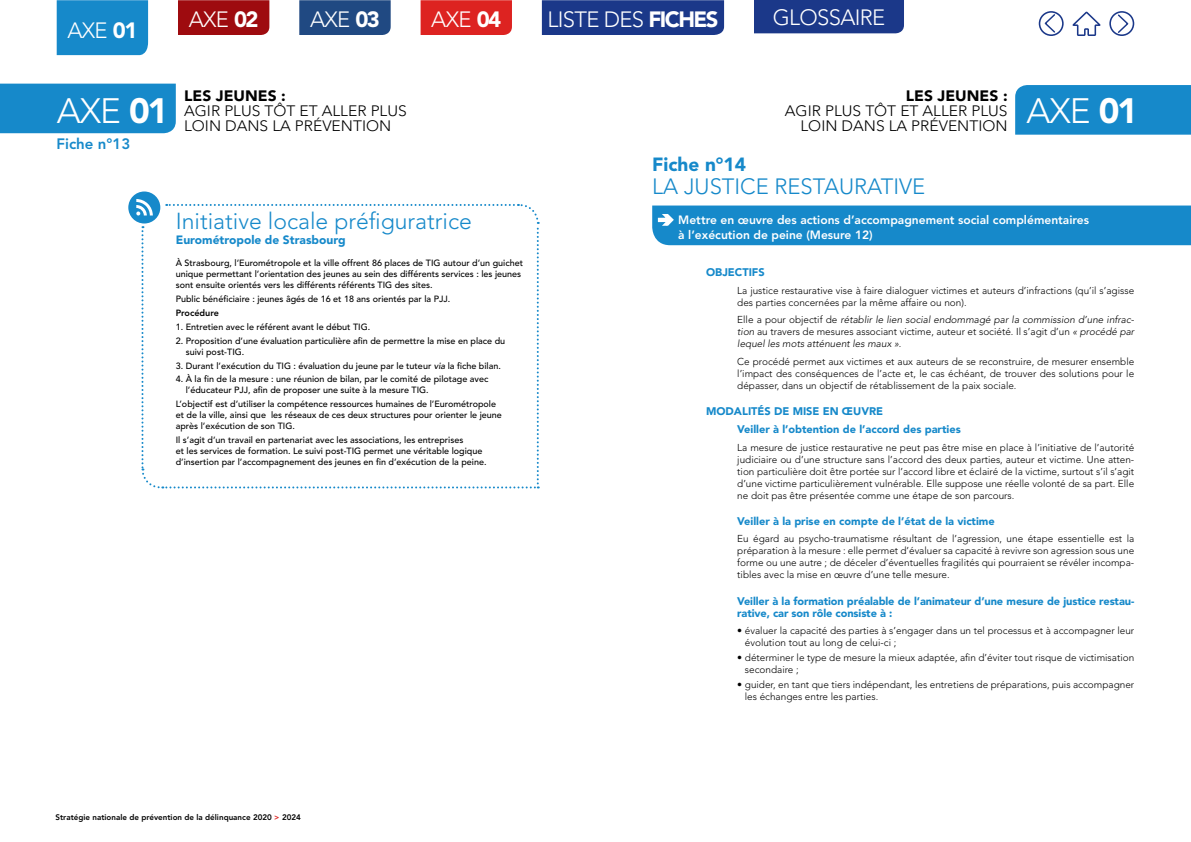
<style>
.page{position:relative;width:1191px;height:842px;background:#fff}
.page>*{position:absolute;margin:0;border:0;box-sizing:border-box;transform-origin:0 0}
.t1{font:300 35px "Avenir";letter-spacing:-.03em;color:#fff}
.t2{font:300 23px "Avenir";color:#1689ca}
.t3{font:300 22px "Avenir";letter-spacing:-.03em;color:#fff}
.t4{font:300 22px "Avenir";color:#1689ca}
.t5{font:900 19px "Avenir";color:#1689ca}
.t6{font:300 15px/15px "Avenir";color:#000;text-align:right;scale:1.04 1}
.t7{font:900 15px "Avenir";color:#000;scale:1.04 1}
.t8{font:800 15px "Avenir";color:#1689ca}
.t9{font:800 12px/15px "Avenir";color:#fff}
.t10{font:900 12px "Avenir";color:#1689ca}
.t11{font:900 11px/17.7px "Avenir";letter-spacing:-.01em;color:#1689ca}
.t12{font:300 10px/12px "Avenir";color:#000}
.t13{font:italic 300 10px/12px "Avenir";color:#000;text-align:justify}
.t14{font:500 9px/11px "Avenir";color:#000}
.t15{font:800 9px "Avenir";color:#000}
.t16{font:800 8px "Avenir";color:#000}
.s1{font-weight:900}
.s2{font-style:italic}
.s3{font-style:normal}
.s4{color:#dd2321}
</style>
<div class="page">
<div style="left:1015px;top:85px;width:176px;height:50px;background:#1689ca"></div>
<div style="left:0;top:84px;width:176px;height:49px;background:#1689ca"></div>
<svg style="left:128px;top:191px;width:411px;height:298px"></svg>
<div style="left:652px;top:206px;width:539px;height:39px;background:#1689ca"></div>
<div style="left:1038px;top:11px;width:25px;height:25px;border:2px solid #1b3889;border-radius:50%"></div>
<svg style="left:1043px;top:13px;width:13px;height:21px"></svg>
<svg style="left:1072px;top:12px;width:28px;height:24px"></svg>
<div style="left:1109px;top:11px;width:25px;height:25px;border:2px solid #1b3889;border-radius:50%"></div>
<svg style="left:1116px;top:13px;width:13px;height:21px"></svg>
<div style="left:57px;top:0;width:91px;height:55px;background:#1689ca"></div>
<div style="left:178px;top:0;width:91px;height:35px;background:#9e0b0f"></div>
<div style="left:299px;top:0;width:92px;height:35px;background:#204982"></div>
<div style="left:420px;top:0;width:92px;height:35px;background:#dd2321"></div>
<div style="left:542px;top:0;width:182px;height:35px;background:#1b3889"></div>
<div style="left:754px;top:0;width:150px;height:33px;background:#1b3889"></div>
<h3 class="t3" style="left:67px;top:17px;width:71px">Axe <span class="s1">01</span></h3>
<h3 class="t3" style="left:189px;top:6px;width:71px">Axe <span class="s1">02</span></h3>
<h3 class="t3" style="left:310px;top:6px;width:71px">Axe <span class="s1">03</span></h3>
<h3 class="t3" style="left:431px;top:6px;width:71px">Axe <span class="s1">04</span></h3>
<h3 class="t3" style="left:547px;top:6px;width:173px">LI STE DE S <span class="s1">FICHES</span></h3>
<h3 class="t3" style="left:772px;top:5px;width:114px">glossaire</h3>
<h1 class="t1" style="left:57px;top:91px;width:113px">Axe <span class="s1">01</span></h1>
<h3 class="t8" style="left:57px;top:135px;width:75px">Fiche n°13</h3>
<h3 class="t7" style="left:184px;top:86px;width:99px">Les jeunes :</h3>
<h3 class="t6" style="left:184px;top:103px;width:216px">agir plus tôt et aller plus</h3>
<h3 class="t6" style="left:184px;top:118px;width:201px">loin dans la prévention</h3>
<h2 class="t2" style="left:176px;top:208px;width:298px">I nitiative locale préfiguratrice</h2>
<p class="t10" style="left:176px;top:233px;width:171px">Eurométropole de Strasbourg</p>
<p class="t14" style="left:176px;top:258px;width:349px">À Strasbourg, l’Eurométropole et la ville offrent 86 places de TIG autour d’un guichet unique permettant l’orientation des jeunes au sein des différents services : les jeunes sont ensuite orientés vers les différents référents TIG des sites.</p>
<p class="t14" style="left:176px;top:294px;width:276px">Public bénéficiaire : jeunes âgés de 16 et 18 ans orientés par la PJJ.</p>
<p class="t15" style="left:176px;top:308px;width:45px">Procédure</p>
<p class="t14" style="left:176px;top:321px;width:196px">1. Entretien avec le référent avant le début TIG.</p>
<p class="t14" style="left:186px;top:335px;width:321px;text-indent:-10px">2. Proposition d’une évaluation particulière afin de permettre la mise en place du suivi post-TIG.</p>
<p class="t14" style="left:176px;top:360px;width:326px">3. Durant l’exécution du TIG : évaluation du jeune par le tuteur <span class="s2">via</span> la fiche bilan.</p>
<p class="t14" style="left:186px;top:374px;width:304px;text-indent:-10px">4. À la fin de la mesure : une réunion de bilan, par le comité de pilotage avec l’éducateur PJJ, afin de proposer une suite à la mesure TIG.</p>
<p class="t14" style="left:176px;top:399px;width:328px">L’objectif est d’utiliser la compétence ressources humaines de l’Eurométropole et de la ville, ainsi que les réseaux de ces deux structures pour orienter le jeune après l’exécution de son TIG.</p>
<p class="t14" style="left:176px;top:435px;width:312px">Il s’agit d’un travail en partenariat avec les associations, les entreprises<br>et les services de formation. Le suivi post-TIG permet une véritable logique d’insertion par l’accompagnement des jeunes en fin d’exécution de la peine.</p>
<h3 class="t7" style="left:906px;top:86px;width:99px">Les jeunes :</h3>
<h3 class="t6" style="left:785px;top:103px;width:216px">agir plus tôt et aller plus loin dans la prévention</h3>
<h3 class="t5" style="left:652px;top:153px;width:95px">Fiche n°14</h3>
<h3 class="t4" style="left:652px;top:174px;width:274px">La justice restaurative</h3>
<h1 class="t1" style="left:1026px;top:91px;width:113px">Axe <span class="s1">01</span></h1>
<p class="t9" style="left:678px;top:212px;width:412px">Mettre en œuvre des actions d’accompagnement social complémentaires à l’exécution de peine (Mesure 12)</p>
<p class="t11" style="left:706px;top:263px;width:8px">OBJE</p>
<p class="t11" style="left:735px;top:263px;width:31px">CTI FS</p>
<p class="t12" style="left:737px;top:284px;width:398px">La justice restaurative vise à faire dialoguer victimes et auteurs d’infractions (qu’il s’agisse des parties concernées par la même affaire ou non).</p>
<p class="t13" style="left:737px;top:314px;width:398px"><span class="s3">Elle a pour objectif de</span> rétablir le lien social endommagé par la commission d’une infrac&shy;tion <span class="s3">au travers de mesures associant victime, auteur et société. I l s’agit d’un</span> « procédé par lequel les mots atténuent les maux »<span class="s3">.</span></p>
<p class="t12" style="left:737px;top:356px;width:398px;text-align:justify">Ce procédé permet aux victimes et aux auteurs de se reconstruire, de mesurer ensemble l’impact des conséquences de l’acte et, le cas échéant, de trouver des solutions pour le dépasser, dans un objectif de rétablissement de la paix sociale.</p>
<p class="t11" style="left:706px;top:402px;width:9px">MODALITÉ</p>
<p class="t11" style="left:737px;top:402px;width:225px;text-indent:27px">S DE MISEEN ŒUVRE<br>Veiller à l’obtention de l’accord des parties</p>
<p class="t12" style="left:737px;top:441px;width:398px;text-align:justify">La mesure de justice restaurative ne peut pas être mise en place à l’initiative de l’autorité judiciaire ou d’une structure sans l’accord des deux parties, auteur et victime. U ne atten&shy;tion particulière doit être portée sur l’accord libre et éclairé de la victime, surtout s’il s’agit d’une victime particulièrement vulnérable. Elle suppose une réelle volonté de sa part. Elle ne doit pas être présentée comme une étape de son parcours.</p>
<p class="t11" style="left:737px;top:512px;width:259px">Veiller à la prise en compte de l’état de la victime</p>
<p class="t12" style="left:737px;top:533px;width:398px;text-align:justify">Eu égard au psycho-traumatisme résultant de l’agression, une étape essentielle est la préparation à la mesure : elle permet d’évaluer sa capacité à revivre son agression sous une forme ou une autre ; de déceler d’éventuelles fragilités qui pourraient se révéler incompa&shy;tibles avec la mise en œuvre d’une telle mesure.</p>
<p class="t11" style="left:737px;top:595px;width:398px;line-height:12px">Veiller à la formation préalable de l’animateur d’une mesure de justice restau&shy;rative, car son rôle consiste à :</p>
<p class="t12" style="left:745px;top:625px;width:391px;text-indent:-8px">• évaluer la capacité des parties à s’engager dans un tel processus et à accompagner leur évolution tout au long de celui-ci ;</p>
<p class="t12" style="left:745px;top:652px;width:391px;text-indent:-8px">• déterminer le type de mesure la mieux adaptée, afin d’éviter tout risque de victimisation secondaire ;</p>
<p class="t12" style="left:745px;top:678px;width:391px;text-indent:-8px">• guider, en tant que tiers indépendant, les entretiens de préparations, puis accompagner les échanges entre les parties.</p>
<p class="t16" style="left:56px;top:812px;width:247px">Stratégie nationale de prévention de la délinquance 2020 <span class="s4">&gt;</span> 2024</p>
</div>
